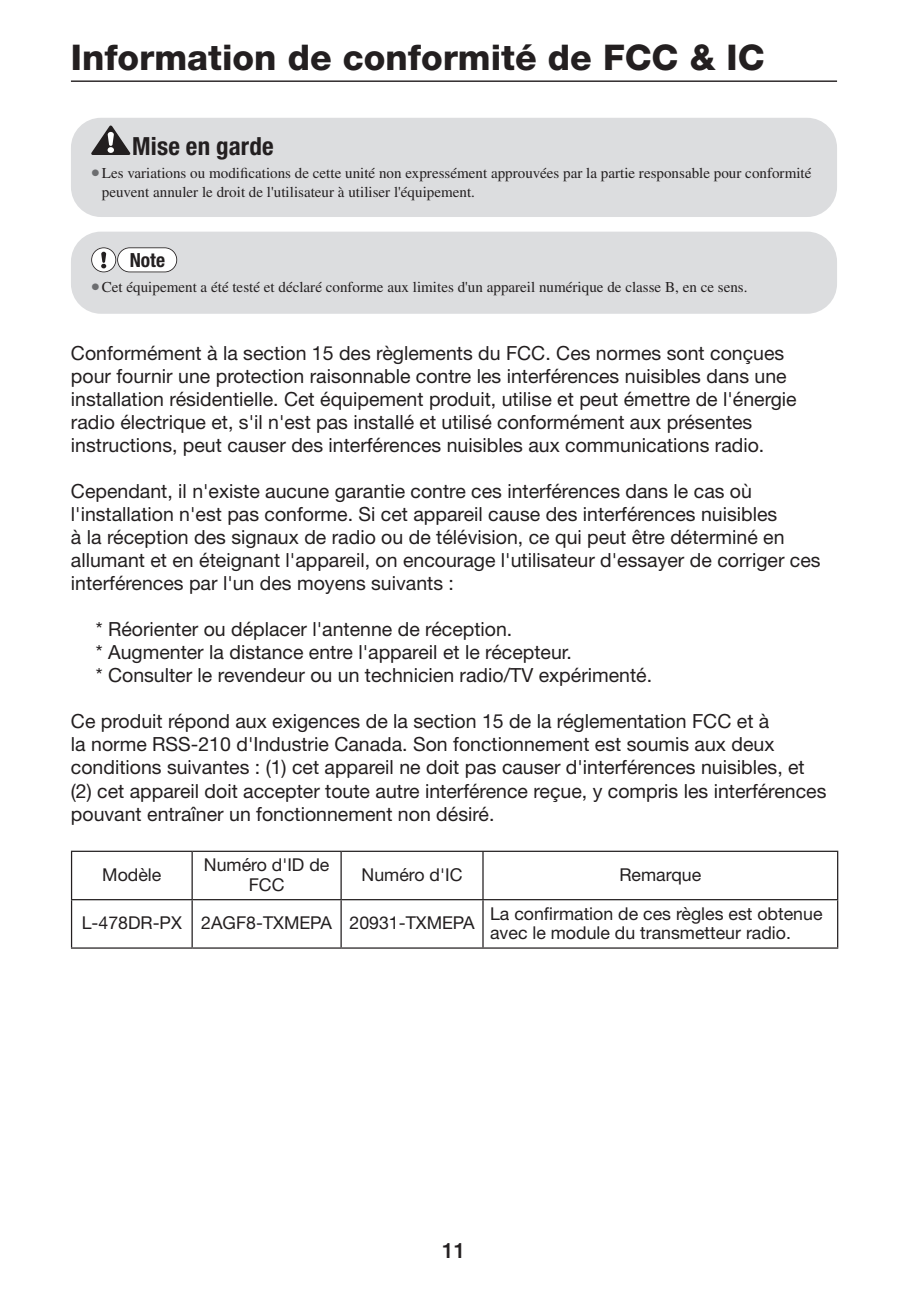
<style>
.page{position:relative;width:908px;height:1290px;background:#fff}
.page>*{position:absolute;margin:0;border:0;box-sizing:border-box;transform-origin:0 0}
.A_Head{font:800 35.5px "Helvetica Neue LT Std";color:#231f20}
.t1{font:700 condensed 25px "Helvetica Neue LT Std";letter-spacing:.005em;color:#231f20}
.t2{font:500 21.25px "Helvetica Neue LT Std";color:#231f20}
._00_body{font:19.5px/23px "Helvetica Neue LT Std";color:#231f20}
._00_body_indent{font:19.5px "Helvetica Neue LT Std";color:#231f20}
.t3{font:700 condensed 19.5px "Helvetica Neue LT Std";color:#231f20}
._01_Caps_11Q{font:17.75px/19.5px "Helvetica Neue LT Std";color:#231f20;text-align:center}
.Note00{font:15px/18.5px "Times LT Std";color:#231f20}
.s1{font-size:24.75px;color:#6c6d70}
</style>
<div class="page">
<hr style="left:71px;top:80px;width:765px;height:2px;background:#231f20">
<div style="left:71px;top:118px;width:765px;height:99px;background:#dcdddf;border-radius:30px"></div>
<svg style="left:91px;top:125px;width:39px;height:30px"></svg>
<div style="left:71px;top:232px;width:765px;height:82px;background:#dcdddf;border-radius:30px"></div>
<svg style="left:91px;top:247px;width:86px;height:25px;background:#e2e2e2"></svg>
<hr style="left:71px;top:851px;width:121px;height:1px;background:#231f20">
<hr style="left:71px;top:852px;width:1px;height:47px;background:#231f20">
<hr style="left:192px;top:851px;width:149px;height:1px;background:#231f20">
<hr style="left:191px;top:852px;width:2px;height:47px;background:#231f20">
<hr style="left:341px;top:851px;width:142px;height:1px;background:#231f20">
<hr style="left:340px;top:852px;width:1px;height:47px;background:#231f20">
<hr style="left:483px;top:851px;width:354px;height:1px;background:#231f20">
<hr style="left:482px;top:852px;width:1px;height:47px;background:#231f20">
<hr style="left:836px;top:852px;width:1px;height:47px;background:#231f20">
<hr style="left:71px;top:899px;width:121px;height:1px;background:#231f20">
<hr style="left:71px;top:900px;width:1px;height:47px;background:#231f20">
<hr style="left:192px;top:899px;width:149px;height:1px;background:#231f20">
<hr style="left:191px;top:900px;width:2px;height:47px;background:#231f20">
<hr style="left:341px;top:899px;width:142px;height:1px;background:#231f20">
<hr style="left:340px;top:900px;width:1px;height:47px;background:#231f20">
<hr style="left:483px;top:899px;width:354px;height:1px;background:#231f20">
<hr style="left:482px;top:900px;width:1px;height:47px;background:#231f20">
<hr style="left:836px;top:900px;width:1px;height:47px;background:#231f20">
<hr style="left:71px;top:947px;width:121px;height:2px;background:#231f20">
<hr style="left:192px;top:947px;width:149px;height:2px;background:#231f20">
<hr style="left:341px;top:947px;width:142px;height:2px;background:#231f20">
<hr style="left:483px;top:947px;width:354px;height:2px;background:#231f20">
<p class="A_Head" style="left:71px;top:37px;width:694px">Information de conformité de FCC &amp; IC</p>
<p class="t1" style="left:132px;top:131px;width:143px">Mise en garde</p>
<p class="Note00" style="left:102px;top:164px;width:710px;text-indent:-11px"><span class="s1">•</span>Les variations ou modifications de cette unité non expressément approuvées par la partie responsable pour conformité peuvent annuler le droit de l'utilisateur à utiliser l'équipement.</p>
<p class="t3" style="left:130px;top:248px;width:37px">Note</p>
<p class="Note00" style="left:91px;top:278px;width:657px"><span class="s1">•</span>Cet équipement a été testé et déclaré conforme aux limites d'un appareil numérique de classe B, en ce sens.</p>
<p class="_00_body" style="left:71px;top:341px;width:727px">Conformément à la section 15 des règlements du FCC. Ces normes sont conçues pour fournir une protection raisonnable contre les interférences nuisibles dans une installation résidentielle. Cet équipement produit, utilise et peut émettre de l'énergie radio électrique et, s'il n'est pas installé et utilisé conformément aux présentes instructions, peut causer des interférences nuisibles aux communications radio.</p>
<p class="_00_body" style="left:71px;top:479px;width:750px">Cependant, il n'existe aucune garantie contre ces interférences dans le cas où l'installation n'est pas conforme. Si cet appareil cause des interférences nuisibles<br>à la réception des signaux de radio ou de télévision, ce qui peut être déterminé en allumant et en éteignant l'appareil, on encourage l'utilisateur d'essayer de corriger ces interférences par l'un des moyens suivants :</p>
<p class="_00_body_indent" style="left:96px;top:618px;width:418px">* Réorienter ou déplacer l'antenne de réception.</p>
<p class="_00_body_indent" style="left:96px;top:641px;width:477px">* Augmenter la distance entre l'appareil et le récepteur.</p>
<p class="_00_body_indent" style="left:96px;top:664px;width:557px">* Consulter le revendeur ou un technicien radio/TV expérimenté.</p>
<p class="_00_body" style="left:71px;top:710px;width:756px">Ce produit répond aux exigences de la section 15 de la réglementation FCC et à<br>la norme RSS-210 d'Industrie Canada. Son fonctionnement est soumis aux deux conditions suivantes : (1) cet appareil ne doit pas causer d'interférences nuisibles, et (2) cet appareil doit accepter toute autre interférence reçue, y compris les interférences pouvant entraîner un fonctionnement non désiré.</p>
<p class="_01_Caps_11Q" style="left:102px;top:865px;width:61px">Modèle</p>
<p class="_01_Caps_11Q" style="left:204px;top:855px;width:127px">Numéro d'ID de<br>FCC</p>
<p class="_01_Caps_11Q" style="left:361px;top:865px;width:102px">Numéro d'IC</p>
<p class="_01_Caps_11Q" style="left:619px;top:865px;width:83px">Remarque</p>
<p class="_01_Caps_11Q" style="left:82px;top:913px;width:102px">L-478DR-PX</p>
<p class="_01_Caps_11Q" style="left:201px;top:913px;width:132px">2AGF8-TXMEPA</p>
<p class="_01_Caps_11Q" style="left:349px;top:913px;width:127px">20931-TXMEPA</p>
<p class="_01_Caps_11Q" style="left:490px;top:903px;width:334px;text-align:left">La confirmation de ces règles est obtenue avec le module du transmetteur radio.</p>
<p class="t2" style="left:442px;top:1238px;width:25px">11</p>
</div>
